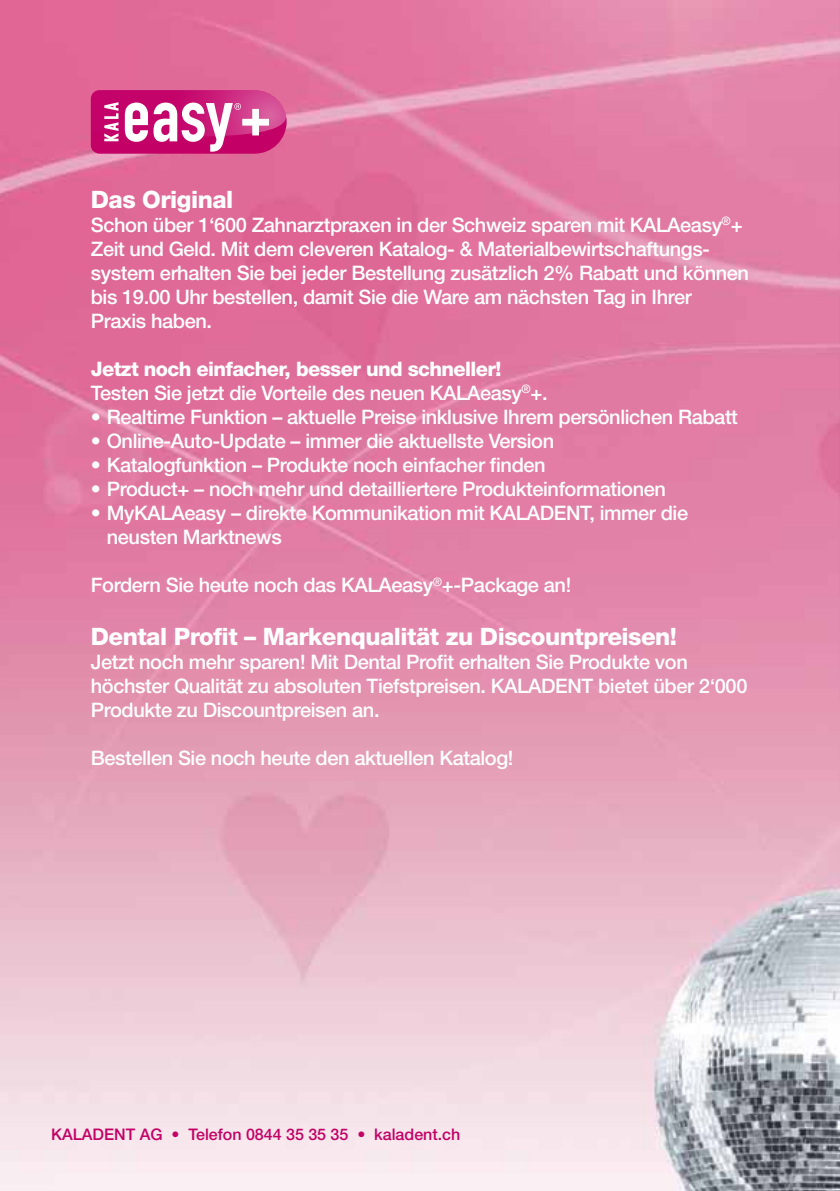
<style>
.page{position:relative;width:840px;height:1191px;background:#fff}
.page>*{position:absolute;margin:0;border:0;box-sizing:border-box;transform-origin:0 0}
.t1{font:800 24px "Helvetica Neue";letter-spacing:-.02em;color:#fff}
.t2{font:500 20px/24px "Helvetica Neue";letter-spacing:-.02em;color:#fff}
.t3{font:500 16px "Helvetica Neue";color:#c30065}
.s1{font-weight:800}
</style>
<div class="page">
<img style="left:0;top:0;width:839px;height:1191px">
<svg style="left:91px;top:90px;width:195px;height:64px"></svg>
<p class="t1" style="left:91px;top:185px;width:144px">Das Original</p>
<p class="t2" style="left:91px;top:213px;width:659px">Schon über 1‘600 Zahnarztpraxen in der Schweiz sparen mit KALAeasy<sup>®</sup>+ Zeit und Geld. Mit dem cleveren Katalog- &amp; Materialbewirtschaftungs&shy;system erhalten Sie bei jeder Bestellung zusätzlich 2% Rabatt und können bis 19.00 Uhr bestellen, damit Sie die Ware am nächsten Tag in Ihrer Praxis haben.</p>
<p class="t2" style="left:91px;top:357px;width:458px"><span class="s1">Jetzt noch einfacher, besser und schneller!<br></span>Testen Sie jetzt die Vorteile des neuen KALAeasy<sup>®</sup>+.</p>
<p class="t2" style="left:91px;top:405px;width:648px">• Realtime Funktion – aktuelle Preise inklusive Ihrem persönlichen Rabatt</p>
<p class="t2" style="left:91px;top:429px;width:464px">• Online-Auto-Update – immer die aktuellste Version</p>
<p class="t2" style="left:91px;top:453px;width:456px">• Katalogfunktion – Produkte noch einfacher finden</p>
<p class="t2" style="left:91px;top:477px;width:576px">• Product+ – noch mehr und detailliertere Produkteinformationen</p>
<p class="t2" style="left:91px;top:501px;width:426px">• MyKALAeasy – direkte Kommunikation mit KALADENT</p>
<p class="t2" style="left:589px;top:501px;width:100px">, immer die</p>
<p class="t2" style="left:107px;top:525px;width:176px">neusten Marktnews</p>
<p class="t2" style="left:91px;top:573px;width:481px">Fordern Sie heute noch das KALAeasy<sup>®</sup>+-Package an!</p>
<p class="t1" style="left:91px;top:622px;width:587px">Dental Profit – Markenqualität zu Discountpreisen!</p>
<p class="t2" style="left:91px;top:649px;width:598px">Jetzt noch mehr sparen! Mit Dental Profit erhalten Sie Produkte von höchster Qualität zu absoluten Tiefstpreisen. KALADENT</p>
<p class="t2" style="left:597px;top:673px;width:151px">bietet über 2‘000</p>
<p class="t2" style="left:91px;top:697px;width:290px">Produkte zu Discountpreisen an.</p>
<p class="t2" style="left:91px;top:745px;width:424px">Bestellen Sie noch heute den aktuellen Katalog!</p>
<p class="t3" style="left:51px;top:1125px;width:410px">Kaladent AG • Telefon 0844 35 35 35 • kaladent.ch</p>
</div>
